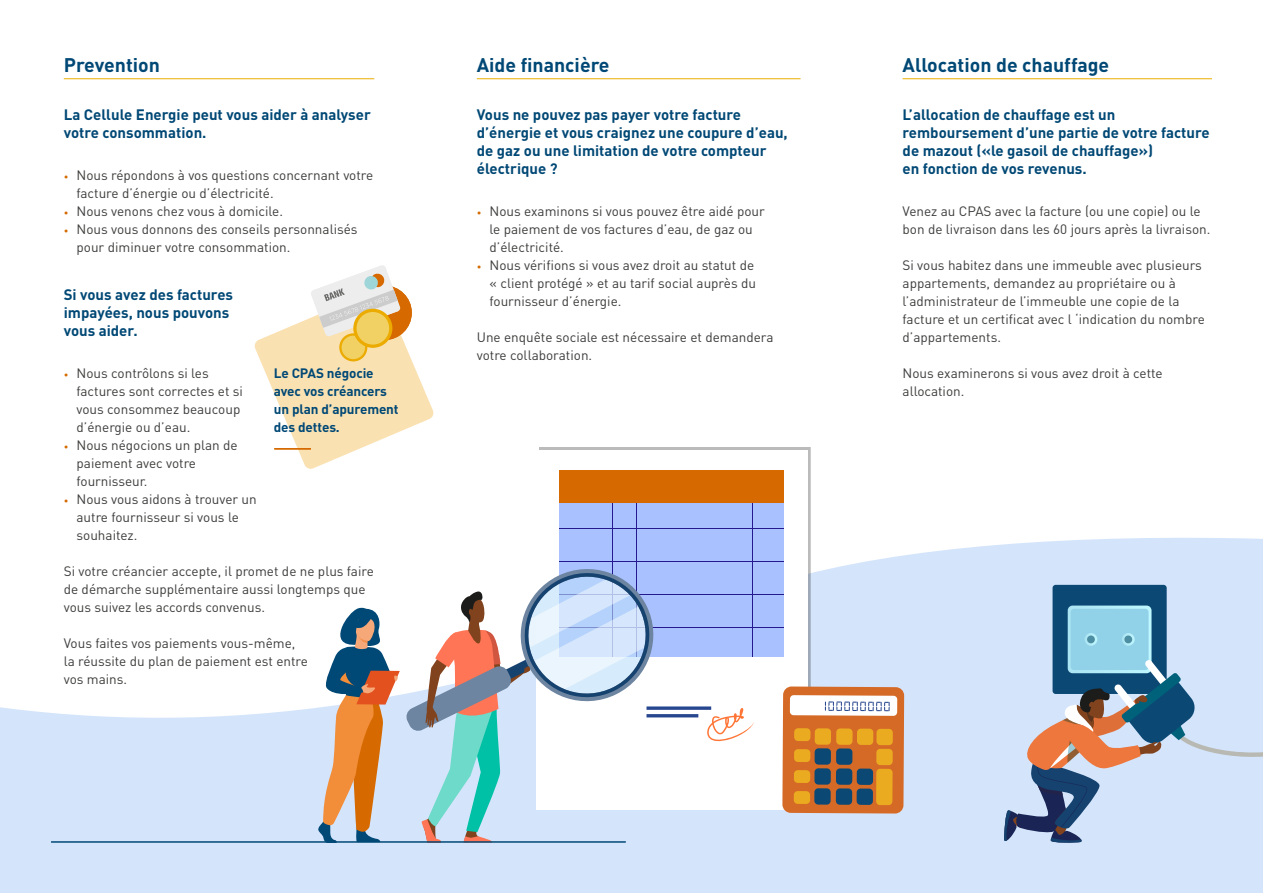
<style>
.page{position:relative;width:1263px;height:893px;background:#fff}
.page>*{position:absolute;margin:0;border:0;box-sizing:border-box;transform-origin:0 0}
.t1{font:700 19.5px "DIN Pro";color:#004875}
.t2{font:700 15px/18px "DIN Pro";color:#004875}
.t3{font:13.5px/18px "DIN Pro";color:#3c3c3b}
.t4{font:700 13.5px/18px "DIN Pro";letter-spacing:-.01em;color:#004875}
.s1{font-size:9px;color:#d66a01}
</style>
<div class="page">
<svg style="left:0;top:538px;width:1263px;height:355px;fill:#d4e5fb"></svg>
<div style="left:536px;top:450px;width:271px;height:360px;background:#fff"></div>
<hr style="left:646px;top:714px;width:52px;height:3px;background:#26468e">
<svg style="left:646px;top:706px;width:65px;height:4px"></svg>
<div style="left:560px;top:499px;width:224px;height:158px;background:#a9c1ff"></div>
<hr style="left:612px;top:490px;width:1px;height:167px;background:#24198e">
<hr style="left:753px;top:490px;width:1px;height:167px;background:#24198e">
<hr style="left:636px;top:490px;width:1px;height:167px;background:#24198e">
<hr style="left:560px;top:627px;width:224px;height:1px;background:#24198e">
<hr style="left:560px;top:594px;width:224px;height:1px;background:#24198e">
<hr style="left:560px;top:561px;width:224px;height:1px;background:#24198e">
<hr style="left:560px;top:528px;width:224px;height:1px;background:#24198e">
<div style="left:560px;top:470px;width:224px;height:32px;background:#d66a01"></div>
<svg style="left:707px;top:708px;width:47px;height:33px"></svg>
<svg style="left:406px;top:569px;width:247px;height:274px"></svg>
<svg style="left:782px;top:686px;width:122px;height:127px"></svg>
<svg style="left:318px;top:607px;width:82px;height:234px"></svg>
<hr style="left:64px;top:78px;width:310px;height:1px;background:#edad00">
<hr style="left:477px;top:78px;width:323px;height:1px;background:#edad00">
<hr style="left:902px;top:78px;width:310px;height:1px;background:#edad00">
<div style="left:560px;top:471px;width:224px;height:32px;background:#d66a01"></div>
<svg style="left:1004px;top:553px;width:259px;height:290px"></svg>
<hr style="left:51px;top:841px;width:575px;height:2px;background:#004875">
<svg style="left:254px;top:265px;width:180px;height:204px"></svg>
<svg style="left:353px;top:309px;width:39px;height:39px"></svg>
<div style="left:357px;top:312px;width:32px;height:33px;background:#f1d163;border-radius:50%"></div>
<h1 class="t1" style="left:64px;top:52px;width:98px">Prevention</h1>
<p class="t2" style="left:64px;top:105px;width:309px">La Cellule Energie peut vous aider à analyser votre consommation.</p>
<p class="t3" style="left:77px;top:166px;width:298px;text-indent:-13px"><span class="s1">•</span> Nous répondons à vos questions concernant votre facture d’énergie ou d’électricité.</p>
<p class="t3" style="left:64px;top:202px;width:221px"><span class="s1">•</span> Nous venons chez vous à domicile.</p>
<p class="t3" style="left:77px;top:220px;width:283px;text-indent:-13px"><span class="s1">•</span> Nous vous donnons des conseils personnalisés pour diminuer votre consommation.</p>
<p class="t2" style="left:64px;top:285px;width:171px">Si vous avez des factures impayées, nous pouvons vous aider.</p>
<p class="t3" style="left:77px;top:364px;width:168px;text-indent:-13px"><span class="s1">•</span> Nous contrôlons si les factures sont correctes et si vous consommez beaucoup d’énergie ou d’eau.</p>
<p class="t3" style="left:77px;top:436px;width:163px;text-indent:-13px"><span class="s1">•</span> Nous négocions un plan de paiement avec votre fournisseur.</p>
<p class="t3" style="left:77px;top:490px;width:182px;text-indent:-13px"><span class="s1">•</span> Nous vous aidons à trouver un autre fournisseur si vous le souhaitez.</p>
<p class="t3" style="left:64px;top:562px;width:312px">Si votre créancier accepte, il promet de ne plus faire de démarche supplémentaire aussi longtemps que vous suivez les accords convenus.</p>
<p class="t3" style="left:64px;top:634px;width:246px">Vous faites vos paiements vous-même, la réussite du plan de paiement est entre vos mains.</p>
<p class="t4" style="left:274px;top:364px;width:126px">Le CPAS négocie avec vos créancers un plan d’apurement des dettes.</p>
<h1 class="t1" style="left:477px;top:52px;width:134px">Aide financière</h1>
<p class="t2" style="left:477px;top:105px;width:312px">Vous ne pouvez pas payer votre facture d’énergie et vous craignez une coupure d’eau, de gaz ou une limitation de votre compteur électrique ?</p>
<p class="t3" style="left:490px;top:202px;width:277px;text-indent:-13px"><span class="s1">•</span> Nous examinons si vous pouvez être aidé pour le paiement de vos factures d’eau, de gaz ou d’électricité.</p>
<p class="t3" style="left:490px;top:256px;width:268px;text-indent:-13px"><span class="s1">•</span> Nous vérifions si vous avez droit au statut de « client protégé » et au tarif social auprès du fournisseur d’énergie.</p>
<p class="t3" style="left:477px;top:328px;width:298px">Une enquête sociale est nécessaire et demandera votre collaboration.</p>
<h1 class="t1" style="left:902px;top:52px;width:208px">Allocation de chauffage</h1>
<p class="t2" style="left:902px;top:105px;width:309px">L’allocation de chauffage est un remboursement d’une partie de votre facture de mazout («le gasoil de chauffage»)<br>en fonction de vos revenus.</p>
<p class="t3" style="left:902px;top:202px;width:309px">Venez au CPAS avec la facture (ou une copie) ou le bon de livraison dans les 60 jours après la livraison.</p>
<p class="t3" style="left:902px;top:256px;width:304px">Si vous habitez dans une immeuble avec plusieurs appartements, demandez au propriétaire ou à l’administrateur de l’immeuble une copie de la facture et un certificat avec l ‘indication du nombre d’appartements.</p>
<p class="t3" style="left:902px;top:364px;width:262px">Nous examinerons si vous avez droit à cette allocation.</p>
</div>
